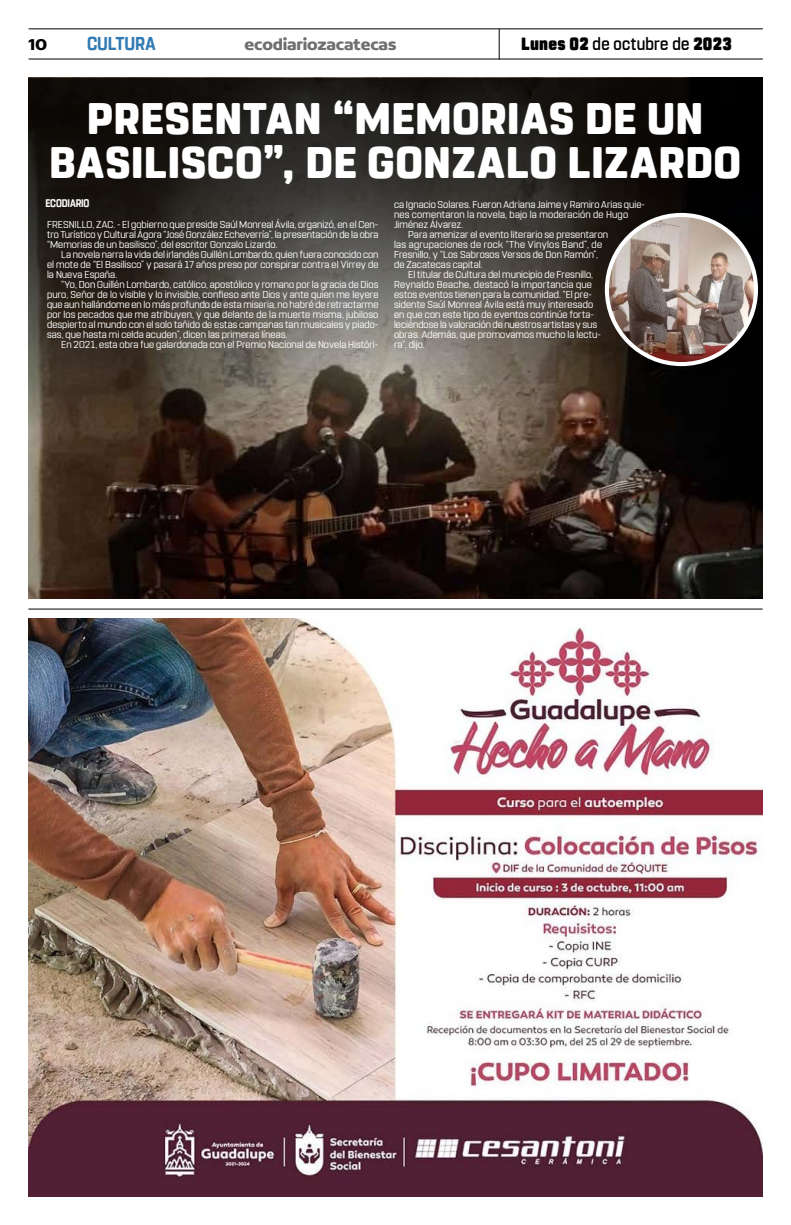
<style>
.page{position:relative;width:791px;height:1225px;background:#fff}
.page>*{position:absolute;margin:0;border:0;box-sizing:border-box;transform-origin:0 0}
.t1{font:800 44px/44px "Rohn Rounded";letter-spacing:.01em;color:#fff;text-align:center}
.t2{font:700 18.6px "Rohn Rounded";letter-spacing:-.01em;color:#327ab3;scale:.91 1}
.t3{font:900 17.6px "Rohn Rounded";letter-spacing:.015em;color:#000;scale:.91 1}
.t4{font:700 16.9px "Concord";letter-spacing:-.01em;color:#706f6f}
.t5{font:700 16.9px "Concord";color:#000}
.t6{font:700 11px "Rohn Rounded";letter-spacing:-.015em;color:#fff;scale:.87 1}
.t7{font:10px/10px "Rohn Rounded";letter-spacing:.005em;color:#fff;text-align:justify}
.t8{font:10px "Rohn Rounded";letter-spacing:.025em;color:#fff}
.s1{font-weight:500}
</style>
<div class="page">
<img style="left:28px;top:78px;width:735px;height:520px">
<hr style="left:29px;top:28px;width:734px;height:1px;background:#000">
<hr style="left:29px;top:59px;width:734px;height:1px;background:#000">
<hr style="left:499px;top:29px;width:1px;height:31px;background:#000">
<svg style="left:28px;top:78px;width:734px;height:350px;background:#39342e"></svg>
<img style="left:607px;top:215px;width:149px;height:149px;border-radius:75px">
<div style="left:605px;top:213px;width:153px;height:153px;border:4px solid #fff;border-radius:50%"></div>
<img style="left:28px;top:618px;width:735px;height:578px">
<hr style="left:28px;top:608px;width:735px;height:1px;background:#000">
<h3 class="t5" style="left:29px;top:34px;width:20px">10</h3>
<h2 class="t2" style="left:87px;top:32px;width:77px">CULTURA</h2>
<h3 class="t4" style="left:245px;top:34px;width:153px">ecodiariozacatecas</h3>
<h3 class="t3" style="left:521px;top:33px;width:233px">Lunes 02 <span class="s1">de octubre de</span> 2023</h3>
<h1 class="t1" style="left:49px;top:97px;width:693px">PRESENTAN “MEMORIAS DE UN<br>BASILISCO”, DE GONZALO LIZARDO</h1>
<p class="t7" style="left:47px;top:220px;width:333px">FRESNILLO, ZAC. - El gobierno que preside Saúl Monreal Ávila, organizó, en el Cen&shy;tro Turístico y Cultural Ágora “José González Echeverría”, la presentación de la obra “Memorias de un basilisco”, del escritor Gonzalo Lizardo.</p>
<p class="t7" style="left:47px;top:250px;width:333px;text-indent:14px">La novela narra la vida del irlandés Guillén Lombardo, quien fuera conocido con el mote de “El Basilisco” y pasará 17 años preso por conspirar contra el Virrey de la Nueva España.</p>
<p class="t7" style="left:47px;top:280px;width:333px;text-indent:14px">“Yo, Don Guillén Lombardo, católico, apostólico y romano por la gracia de Dios puro, Señor de lo visible y lo invisible, confieso ante Dios y ante quien me leyere que aun hallándome en lo más profundo de esta miseria, no habré de retractarme por los pecados que me atribuyen, y que delante de la muerte misma, jubiloso despierto al mundo con el solo tañido de estas campanas tan musicales y piado&shy;sas, que hasta mi celda acuden”, dicen las primeras líneas.</p>
<p class="t7" style="left:61px;top:340px;width:319px">En 2021, esta obra fue galardonada con el Premio Nacional de Novela Históri-</p>
<p class="t6" style="left:45px;top:197px;width:52px">ECODIARIO</p>
<p class="t7" style="left:394px;top:200px;width:253px">ca Ignacio Solares. Fueron Adriana Jaime y Ramiro Arias quie-</p>
<p class="t7" style="left:394px;top:210px;width:235px">nes comentaron la novela, bajo la moderación de Hugo</p>
<p class="t7" style="left:394px;top:220px;width:70px">Jiménez Álvarez.</p>
<p class="t7" style="left:408px;top:230px;width:201px">Para amenizar el evento literario se presentaron</p>
<p class="t8" style="left:394px;top:239px;width:209px">las agrupaciones de rock “The Vinylos Band”, de</p>
<p class="t7" style="left:394px;top:250px;width:205px">Fresnillo, y “Los Sabrosos Versos de Don Ramón”,</p>
<p class="t7" style="left:394px;top:260px;width:90px">de Zacatecas capital.</p>
<p class="t7" style="left:408px;top:270px;width:186px">El titular de Cultura del municipio de Fresnillo,</p>
<p class="t8" style="left:394px;top:279px;width:199px">Reynaldo Beache, destacó la importancia que</p>
<p class="t7" style="left:394px;top:290px;width:199px">estos eventos tienen para la comunidad. “El pre-</p>
<p class="t7" style="left:394px;top:300px;width:201px">sidente Saúl Monreal Ávila está muy interesado</p>
<p class="t7" style="left:394px;top:310px;width:201px">en que con este tipo de eventos continúe forta-</p>
<p class="t7" style="left:394px;top:320px;width:204px">leciéndose la valoración de nuestros artistas y sus</p>
<p class="t7" style="left:394px;top:330px;width:208px">obras. Además, que promovamos mucho la lectu-</p>
<p class="t7" style="left:394px;top:340px;width:32px">ra”, dijo.</p>
</div>
